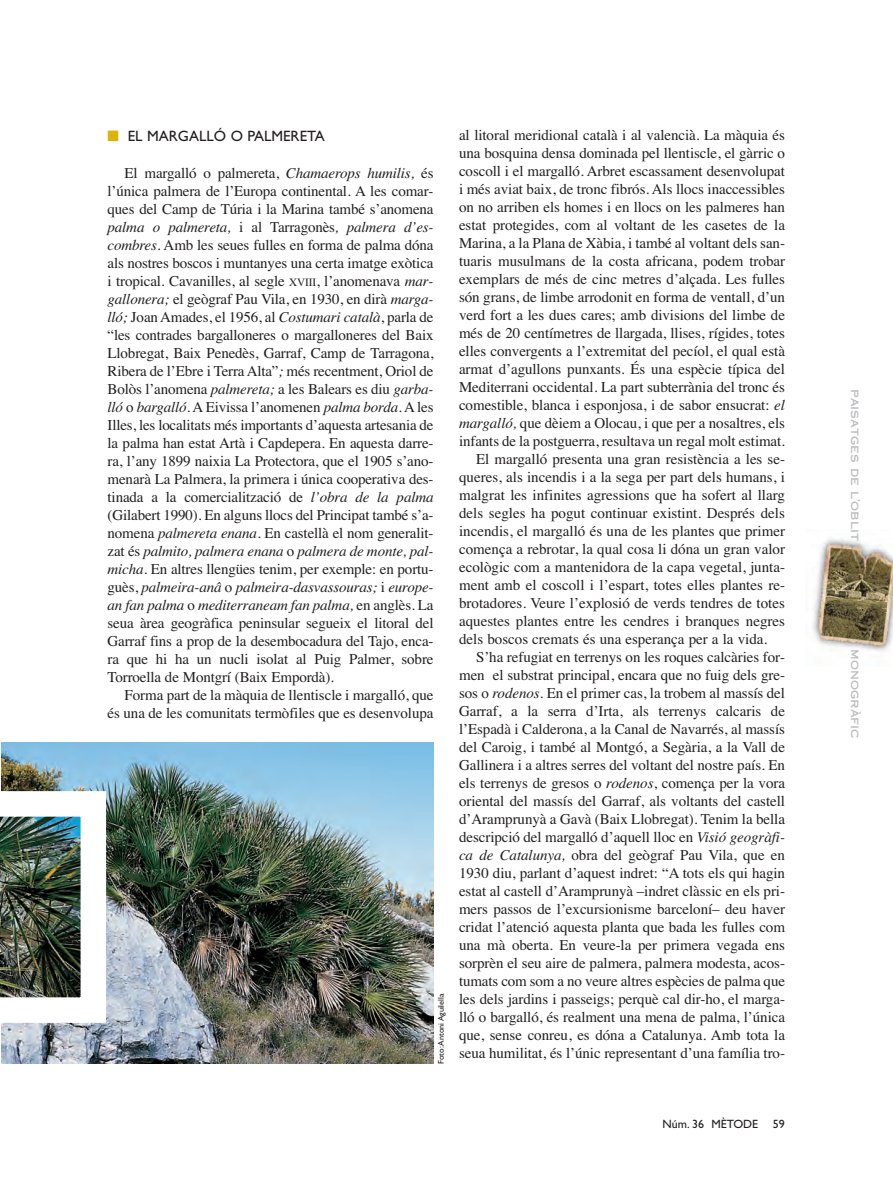
<style>
.page{position:relative;width:893px;height:1191px;background:#fff}
.page>*{position:absolute;margin:0;border:0;box-sizing:border-box;transform-origin:0 0}
.t1{font:15px/18px "Times";letter-spacing:-.005em;color:#231f20;text-align:justify}
.t2{font:15px "Gill Sans";color:#231f20}
.t3{font:12px "Copperplate Thirty One AB";color:#bcbdc0}
.t4{font:12px "Gill Sans";color:#231f20}
.t5{font:8.25px "Gill Sans";letter-spacing:-.005em;color:#231f20}
.s1{color:#deb308}
.s2{font-style:italic}
.s3{font-size:11.25px}
</style>
<div class="page">
<img style="left:812px;top:538px;width:81px;height:113px">
<img style="left:1px;top:742px;width:432px;height:321px">
<img style="left:0;top:791px;width:106px;height:231px">
<p class="t2" style="left:108px;top:131px;width:219px"><span class="s1">■</span> EL MARGALLÓ O PALMERETA</p>
<p class="t1" style="left:108px;top:166px;width:327px;text-indent:17px">El margalló o palmereta, <span class="s2">Chamaerops humilis,</span> és l’única palmera de l’Europa continental. A les comar&shy;ques del Camp de Túria i la Marina també s’anomena <span class="s2">palma o palmereta,</span> i al Tarragonès<span class="s2">, palmera d’es&shy;combres</span>. Amb les seues fulles en forma de palma dóna als nostres boscos i muntanyes una certa imatge exòtica i tropical. Cavanilles, al segle <span class="s3">XVIII</span>, l’anomenava <span class="s2">mar&shy;gallonera;</span> el geògraf Pau Vila, en 1930, en dirà <span class="s2">marga&shy;lló;</span> Joan Amades, el 1956, al <span class="s2">Costumari català</span>, parla de “les contrades bargalloneres o margalloneres del Baix Llobregat, Baix Penedès, Garraf, Camp de Tarragona, Ribera de l’Ebre i Terra Alta”<span class="s2">;</span> més recentment, Oriol de Bolòs l’anomena <span class="s2">palmereta;</span> a les Balears es diu <span class="s2">garba&shy;lló</span> o <span class="s2">bargalló.</span> A Eivissa l’anomenen <span class="s2">palma borda.</span> A les Illes, les localitats més importants d’aquesta artesania de la palma han estat Artà i Capdepera<span class="s2">.</span> En aquesta darre&shy;ra, l’any 1899 naixia La Protectora, que el 1905 s’ano&shy;menarà La Palmera, la primera i única cooperativa des&shy;tinada a la comercialització de <span class="s2">l’obra de la palma </span>(Gilabert 1990). En alguns llocs del Principat també s’a&shy;nomena <span class="s2">palmereta enana.</span> En castellà el nom generalit&shy;zat és <span class="s2">palmito, palmera enana</span> o <span class="s2">palmera de monte, pal&shy;micha.</span> En altres llengües tenim, per exemple: en portu&shy;guès, <span class="s2">palmeira-anâ</span> o <span class="s2">palmeira-dasvassouras;</span> i <span class="s2">europe&shy;an fan palma</span> o <span class="s2">mediterraneam fan palma,</span> en anglès. La seua àrea geogràfica peninsular segueix el litoral del Garraf fins a prop de la desembocadura del Tajo, enca&shy;ra que hi ha un nucli isolat al Puig Palmer, sobre Torroella de Montgrí (Baix Empordà).</p>
<p class="t1" style="left:108px;top:688px;width:327px;text-align:right">Forma part de la màquia de llentiscle i margalló, que<br>és una de les comunitats termòfiles que es desenvolupa</p>
<p class="t5" style="left:438px;top:1064px;width:72px;rotate:-90deg">Foto:Antoni Aguilella</p>
<p class="t1" style="left:459px;top:127px;width:327px">al litoral meridional català i al valencià. La màquia és</p>
<p class="t1" style="left:459px;top:145px;width:327px">una bosquina densa dominada pel llentiscle, el gàrric o</p>
<p class="t1" style="left:459px;top:163px;width:327px">coscoll i el margalló. Arbret escassament desenvolupat</p>
<p class="t1" style="left:459px;top:181px;width:327px">i més aviat baix, de tronc fibrós. Als llocs inaccessibles</p>
<p class="t1" style="left:459px;top:199px;width:327px">on no arriben els homes i en llocs on les palmeres han</p>
<p class="t1" style="left:459px;top:217px;width:327px">estat protegides, com al voltant de les casetes de la</p>
<p class="t1" style="left:459px;top:235px;width:327px">Marina, a la Plana de Xàbia, i també al voltant dels san-</p>
<p class="t1" style="left:459px;top:253px;width:327px">tuaris musulmans de la costa africana, podem trobar</p>
<p class="t1" style="left:459px;top:271px;width:327px">exemplars de més de cinc metres d’alçada. Les fulles</p>
<p class="t1" style="left:459px;top:289px;width:327px">són grans, de limbe arrodonit en forma de ventall, d’un</p>
<p class="t1" style="left:459px;top:307px;width:327px">verd fort a les dues cares; amb divisions del limbe de</p>
<p class="t1" style="left:459px;top:325px;width:327px">més de 20 centímetres de llargada, llises, rígides, totes</p>
<p class="t1" style="left:459px;top:343px;width:327px">elles convergents a l’extremitat del pecíol, el qual està</p>
<p class="t1" style="left:459px;top:361px;width:327px">armat d’agullons punxants. És una espècie típica del</p>
<p class="t1" style="left:459px;top:379px;width:327px">Mediterrani occidental. La part subterrània del tronc és</p>
<p class="t1" style="left:459px;top:397px;width:327px">comestible, blanca i esponjosa, i de sabor ensucrat: <span class="s2">el</span></p>
<p class="t1" style="left:459px;top:415px;width:327px"><span class="s2">margalló,</span> que dèiem a Olocau, i que per a nosaltres, els</p>
<p class="t1" style="left:459px;top:433px;width:327px">infants de la postguerra, resultava un regal molt estimat.</p>
<p class="t1" style="left:476px;top:451px;width:310px">El margalló presenta una gran resistència a les se-</p>
<p class="t1" style="left:459px;top:469px;width:327px">queres, als incendis i a la sega per part dels humans, i</p>
<p class="t1" style="left:459px;top:487px;width:327px">malgrat les infinites agressions que ha sofert al llarg</p>
<p class="t1" style="left:459px;top:505px;width:327px">dels segles ha pogut continuar existint. Després dels</p>
<p class="t1" style="left:459px;top:523px;width:327px">incendis, el margalló és una de les plantes que primer</p>
<p class="t1" style="left:459px;top:541px;width:327px">comença a rebrotar, la qual cosa li dóna un gran valor</p>
<p class="t1" style="left:459px;top:559px;width:327px">ecològic com a mantenidora de la capa vegetal, junta-</p>
<p class="t1" style="left:459px;top:577px;width:327px">ment amb el coscoll i l’espart, totes elles plantes re-</p>
<p class="t1" style="left:459px;top:595px;width:327px">brotadores. Veure l’explosió de verds tendres de totes</p>
<p class="t1" style="left:459px;top:613px;width:327px">aquestes plantes entre les cendres i branques negres</p>
<p class="t1" style="left:459px;top:631px;width:310px">dels boscos cremats és una esperança per a la vida.</p>
<p class="t1" style="left:476px;top:649px;width:310px">S’ha refugiat en terrenys on les roques calcàries for-</p>
<p class="t1" style="left:459px;top:667px;width:327px">men el substrat principal, encara que no fuig dels gre-</p>
<p class="t1" style="left:459px;top:685px;width:327px">sos o <span class="s2">rodenos.</span> En el primer cas, la trobem al massís del</p>
<p class="t1" style="left:459px;top:703px;width:327px">Garraf, a la serra d’Irta, als terrenys calcaris de</p>
<p class="t1" style="left:459px;top:721px;width:327px">l’Espadà i Calderona, a la Canal de Navarrés, al massís</p>
<p class="t1" style="left:459px;top:739px;width:327px">del Caroig, i també al Montgó, a Segària, a la Vall de</p>
<p class="t1" style="left:459px;top:757px;width:327px">Gallinera i a altres serres del voltant del nostre país. En</p>
<p class="t1" style="left:459px;top:775px;width:327px">els terrenys de gresos o <span class="s2">rodenos</span>, comença per la vora</p>
<p class="t1" style="left:459px;top:793px;width:327px">oriental del massís del Garraf, als voltants del castell</p>
<p class="t1" style="left:459px;top:811px;width:327px">d’Aramprunyà a Gavà (Baix Llobregat). Tenim la bella</p>
<p class="t1" style="left:459px;top:829px;width:327px">descripció del margalló d’aquell lloc en <span class="s2">Visió geogràfi-</span></p>
<p class="t1" style="left:459px;top:847px;width:327px"><span class="s2">ca de Catalunya,</span> obra del geògraf Pau Vila, que en</p>
<p class="t1" style="left:459px;top:865px;width:327px">1930 diu, parlant d’aquest indret: “A tots els qui hagin</p>
<p class="t1" style="left:459px;top:883px;width:327px">estat al castell d’Aramprunyà –indret clàssic en els pri-</p>
<p class="t1" style="left:459px;top:901px;width:327px">mers passos de l’excursionisme barceloní– deu haver</p>
<p class="t1" style="left:459px;top:919px;width:327px">cridat l’atenció aquesta planta que bada les fulles com</p>
<p class="t1" style="left:459px;top:937px;width:327px">una mà oberta. En veure-la per primera vegada ens</p>
<p class="t1" style="left:459px;top:955px;width:327px">sorprèn el seu aire de palmera, palmera modesta, acos-</p>
<p class="t1" style="left:459px;top:973px;width:327px">tumats com som a no veure altres espècies de palma que</p>
<p class="t1" style="left:459px;top:991px;width:327px">les dels jardins i passeigs; perquè cal dir-ho, el marga-</p>
<p class="t1" style="left:459px;top:1009px;width:327px">lló o bargalló, és realment una mena de palma, l’única</p>
<p class="t1" style="left:459px;top:1027px;width:327px">que, sense conreu, es dóna a Catalunya. Amb tota la</p>
<p class="t1" style="left:459px;top:1045px;width:327px">seua humilitat, és l’únic representant d’una família tro-</p>
<p class="t4" style="left:662px;top:1120px;width:124px">Núm. 36 MÈTODE 59</p>
<p class="t3" style="left:862px;top:389px;width:153px;rotate:90deg">paisatges de l’oblit</p>
<p class="t3" style="left:862px;top:649px;width:91px;rotate:90deg">monogràfic</p>
</div>
